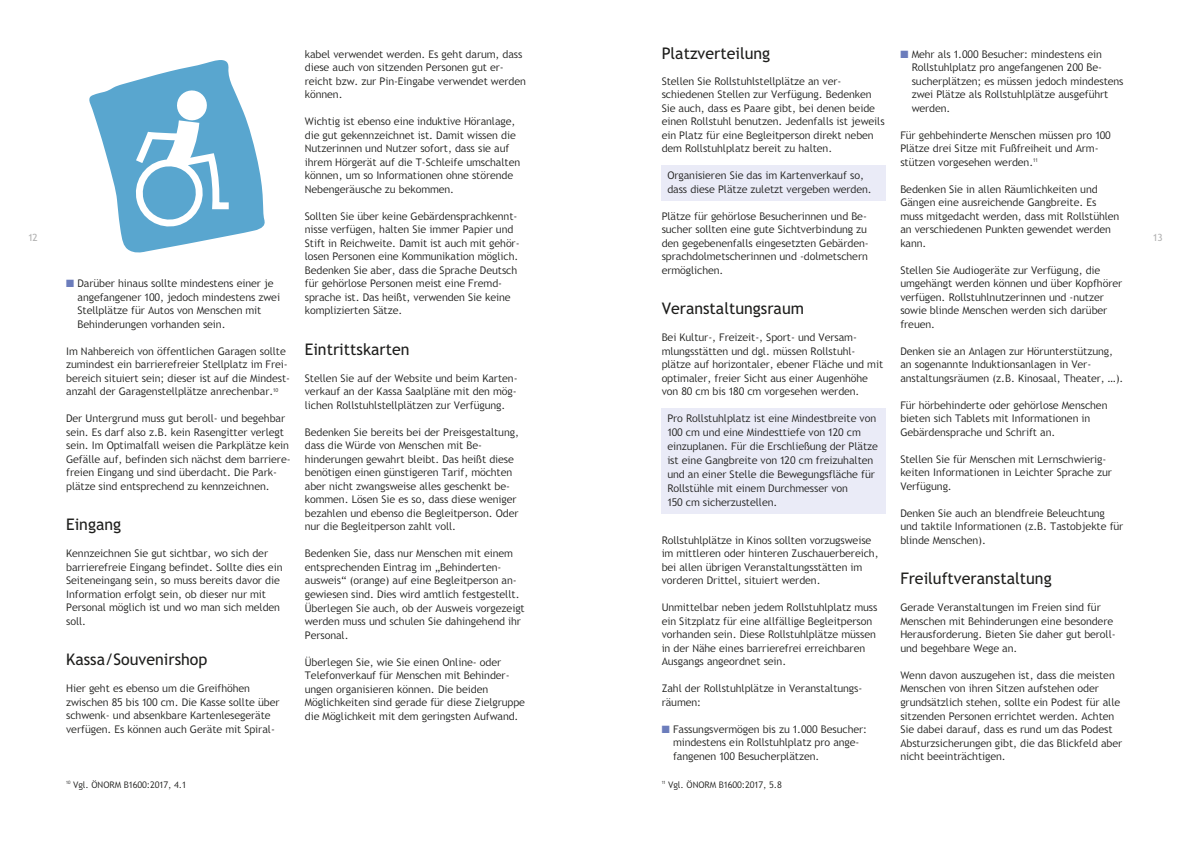
<style>
.page{position:relative;width:1191px;height:842px;background:#fff}
.page>*{position:absolute;margin:0;border:0;box-sizing:border-box;transform-origin:0 0}
.t1{font:16px "Trebuchet SBG2";color:#1d1d1b}
.t2{font:300 10.5px/13.5px "Trebuchet SBG2";color:#1d1d1b}
.t3{font:10px "Trebuchet SBG2";color:#b2b2b2}
.t4{font:300 9px "Trebuchet SBG2";color:#1d1d1b}
.s1{color:#6c7dbc}
</style>
<div class="page">
<div style="left:661px;top:165px;width:225px;height:36px;background:#eaebf7"></div>
<div style="left:661px;top:408px;width:225px;height:106px;background:#eaebf7"></div>
<svg style="left:89px;top:60px;width:176px;height:193px"></svg>
<h1 class="t1" style="left:661px;top:43px;width:110px">Platzverteilung</h1>
<p class="t2" style="left:661px;top:74px;width:224px">Stellen Sie Rollstuhlstellplätze an ver&shy;schiedenen Stellen zur Verfügung. Bedenken Sie auch, dass es Paare gibt, bei denen beide einen Rollstuhl benutzen. Jedenfalls ist jeweils ein Platz für eine Begleitperson direkt neben dem Rollstuhlplatz bereit zu halten.</p>
<p class="t2" style="left:667px;top:169px;width:206px;line-height:14px">Organisieren Sie das im Kartenverkauf so, dass diese Plätze zuletzt vergeben werden.</p>
<p class="t2" style="left:661px;top:209px;width:208px">Plätze für gehörlose Besucherinnen und Be&shy;sucher sollten eine gute Sichtverbindung zu den gegebenenfalls eingesetzten Gebärden&shy;sprachdolmetscherinnen und -dolmetschern ermöglichen.</p>
<h1 class="t1" style="left:661px;top:299px;width:144px">Veranstaltungsraum</h1>
<p class="t2" style="left:661px;top:331px;width:223px">Bei Kultur-, Freizeit-, Sport- und Versam&shy;mlungsstätten und dgl. müssen Rollstuhl&shy;plätze auf horizontaler, ebener Fläche und mit optimaler, freier Sicht aus einer Augenhöhe von 80 cm bis 180 cm vorgesehen werden.</p>
<p class="t2" style="left:667px;top:412px;width:212px;line-height:14px">Pro Rollstuhlplatz ist eine Mindestbreite von 100 cm und eine Mindesttiefe von 120 cm einzuplanen. Für die Erschließung der Plätze ist eine Gangbreite von 120 cm freizuhalten und an einer Stelle die Bewegungsfläche für Rollstühle mit einem Durchmesser von<br>150 cm sicherzustellen.</p>
<p class="t2" style="left:661px;top:533px;width:218px">Rollstuhlplätze in Kinos sollten vorzugsweise im mittleren oder hinteren Zuschauerbereich, bei allen übrigen Veranstaltungsstätten im vorderen Drittel, situiert werden.</p>
<p class="t2" style="left:661px;top:601px;width:217px">Unmittelbar neben jedem Rollstuhlplatz muss ein Sitzplatz für eine allfällige Begleitperson vorhanden sein. Diese Rollstuhlplätze müssen in der Nähe eines barrierefrei erreichbaren Ausgangs angeordnet sein.</p>
<p class="t2" style="left:661px;top:682px;width:202px">Zahl der Rollstuhlplätze in Veranstaltungs&shy;räumen:</p>
<p class="t2" style="left:673px;top:722px;width:196px;text-indent:-11px"><span class="s1">■</span> Fassungsvermögen bis zu 1.000 Besucher: mindestens ein Rollstuhlplatz pro ange&shy;fangenen 100 Besucherplätzen.</p>
<p class="t2" style="left:911px;top:47px;width:213px;text-indent:-11px"><span class="s1">■</span> Mehr als 1.000 Besucher: mindestens ein Rollstuhlplatz pro angefangenen 200 Be&shy;sucherplätzen; es müssen jedoch mindestens zwei Plätze als Rollstuhlplätze ausgeführt werden.</p>
<p class="t2" style="left:900px;top:128px;width:212px">Für gehbehinderte Menschen müssen pro 100<br>Plätze drei Sitze mit Fußfreiheit und Arm&shy;stützen vorgesehen werden.<sup>11</sup></p>
<p class="t2" style="left:900px;top:182px;width:220px">Bedenken Sie in allen Räumlichkeiten und Gängen eine ausreichende Gangbreite. Es muss mitgedacht werden, dass mit Rollstühlen an verschiedenen Punkten gewendet werden kann.</p>
<p class="t2" style="left:900px;top:263px;width:223px">Stellen Sie Audiogeräte zur Verfügung, die umgehängt werden können und über Kopfhörer verfügen. Rollstuhlnutzerinnen und -nutzer sowie blinde Menschen werden sich darüber freuen.</p>
<p class="t2" style="left:900px;top:344px;width:224px">Denken sie an Anlagen zur Hörunterstützung, an sogenannte Induktionsanlagen in Ver&shy;anstaltungsräumen (z.B. Kinosaal, Theater, …).</p>
<p class="t2" style="left:900px;top:398px;width:208px">Für hörbehinderte oder gehörlose Menschen bieten sich Tablets mit Informationen in<br>Gebärdensprache und Schrift an.</p>
<p class="t2" style="left:900px;top:452px;width:213px">Stellen Sie für Menschen mit Lernschwierig&shy;keiten Informationen in Leichter Sprache zur<br>Verfügung.</p>
<p class="t2" style="left:900px;top:506px;width:224px">Denken Sie auch an blendfreie Beleuchtung und taktile Informationen (z.B. Tastobjekte für blinde Menschen).</p>
<h1 class="t1" style="left:900px;top:569px;width:153px">Freiluftveranstaltung</h1>
<p class="t2" style="left:900px;top:601px;width:217px">Gerade Veranstaltungen im Freien sind für Menschen mit Behinderungen eine besondere Herausforderung. Bieten Sie daher gut beroll&shy;und begehbare Wege an.</p>
<p class="t2" style="left:900px;top:668px;width:223px">Wenn davon auszugehen ist, dass die meisten Menschen von ihren Sitzen aufstehen oder grundsätzlich stehen, sollte ein Podest für alle sitzenden Personen errichtet werden. Achten Sie dabei darauf, dass es rund um das Podest Absturzsicherungen gibt, die das Blickfeld aber nicht beeinträchtigen.</p>
<p class="t2" style="left:305px;top:47px;width:223px">kabel verwendet werden. Es geht darum, dass diese auch von sitzenden Personen gut er&shy;reicht bzw. zur Pin-Eingabe verwendet werden können.</p>
<p class="t2" style="left:305px;top:115px;width:217px">Wichtig ist ebenso eine induktive Höranlage, die gut gekennzeichnet ist. Damit wissen die Nutzerinnen und Nutzer sofort, dass sie auf ihrem Hörgerät auf die T-Schleife umschalten können, um so Informationen ohne störende Nebengeräusche zu bekommen.</p>
<p class="t2" style="left:305px;top:210px;width:216px">Sollten Sie über keine Gebärdensprachkennt&shy;nisse verfügen, halten Sie immer Papier und Stift in Reichweite. Damit ist auch mit gehör&shy;losen Personen eine Kommunikation möglich.<br>Bedenken Sie aber, dass die Sprache Deutsch für gehörlose Personen meist eine Fremd&shy;sprache ist. Das heißt, verwenden Sie keine komplizierten Sätze.</p>
<h1 class="t1" style="left:305px;top:340px;width:106px">Eintrittskarten</h1>
<p class="t2" style="left:305px;top:371px;width:214px;text-align:justify">Stellen Sie auf der Website und beim Karten&shy;verkauf an der Kassa Saalpläne mit den mög&shy;lichen Rollstuhlstellplätzen zur Verfügung.</p>
<p class="t2" style="left:305px;top:425px;width:215px">Bedenken Sie bereits bei der Preisgestaltung, dass die Würde von Menschen mit Be&shy;hinderungen gewahrt bleibt. Das heißt diese benötigen einen günstigeren Tarif, möchten aber nicht zwangsweise alles geschenkt be&shy;kommen. Lösen Sie es so, dass diese weniger bezahlen und ebenso die Begleitperson. Oder nur die Begleitperson zahlt voll.</p>
<p class="t2" style="left:305px;top:547px;width:221px">Bedenken Sie, dass nur Menschen mit einem entsprechenden Eintrag im „Behinderten&shy;ausweis“ (orange) auf eine Begleitperson an&shy;gewiesen sind. Dies wird amtlich festgestellt.<br>Überlegen Sie auch, ob der Ausweis vorgezeigt werden muss und schulen Sie dahingehend ihr Personal.</p>
<p class="t2" style="left:305px;top:655px;width:222px">Überlegen Sie, wie Sie einen Online- oder Telefonverkauf für Menschen mit Behinder&shy;ungen organisieren können. Die beiden Möglichkeiten sind gerade für diese Zielgruppe die Möglichkeit mit dem geringsten Aufwand.</p>
<p class="t3" style="left:28px;top:232px;width:11px">12</p>
<p class="t3" style="left:1153px;top:232px;width:11px">13</p>
<p class="t2" style="left:77px;top:277px;width:204px;text-indent:-11px"><span class="s1">■</span> Darüber hinaus sollte mindestens einer je angefangener 100, jedoch mindestens zwei Stellplätze für Autos von Menschen mit Behinderungen vorhanden sein.</p>
<p class="t2" style="left:66px;top:344px;width:225px">Im Nahbereich von öffentlichen Garagen sollte zumindest ein barrierefreier Stellplatz im Frei&shy;bereich situiert sein; dieser ist auf die Mindest&shy;anzahl der Garagenstellplätze anrechenbar.<sup>10</sup></p>
<p class="t2" style="left:66px;top:412px;width:226px">Der Untergrund muss gut beroll- und begehbar sein. Es darf also z.B. kein Rasengitter verlegt sein. Im Optimalfall weisen die Parkplätze kein Gefälle auf, befinden sich nächst dem barriere&shy;freien Eingang und sind überdacht. Die Park&shy;plätze sind entsprechend zu kennzeichnen.</p>
<h1 class="t1" style="left:66px;top:515px;width:57px">Eingang</h1>
<p class="t2" style="left:66px;top:547px;width:218px">Kennzeichnen Sie gut sichtbar, wo sich der barrierefreie Eingang befindet. Sollte dies ein Seiteneingang sein, so muss bereits davor die Information erfolgt sein, ob dieser nur mit Personal möglich ist und wo man sich melden soll.</p>
<h1 class="t1" style="left:66px;top:650px;width:143px">Kassa/Souvenirshop</h1>
<p class="t2" style="left:66px;top:682px;width:215px">Hier geht es ebenso um die Greifhöhen zwischen 85 bis 100 cm. Die Kasse sollte über schwenk- und absenkbare Kartenlesegeräte verfügen. Es können auch Geräte mit Spiral-</p>
<p class="t4" style="left:66px;top:779px;width:121px"><sup>10</sup> Vgl. ÖNORM B1600:2017, 4.1</p>
<p class="t4" style="left:661px;top:779px;width:122px"><sup>11</sup> Vgl. ÖNORM B1600:2017, 5.8</p>
</div>
